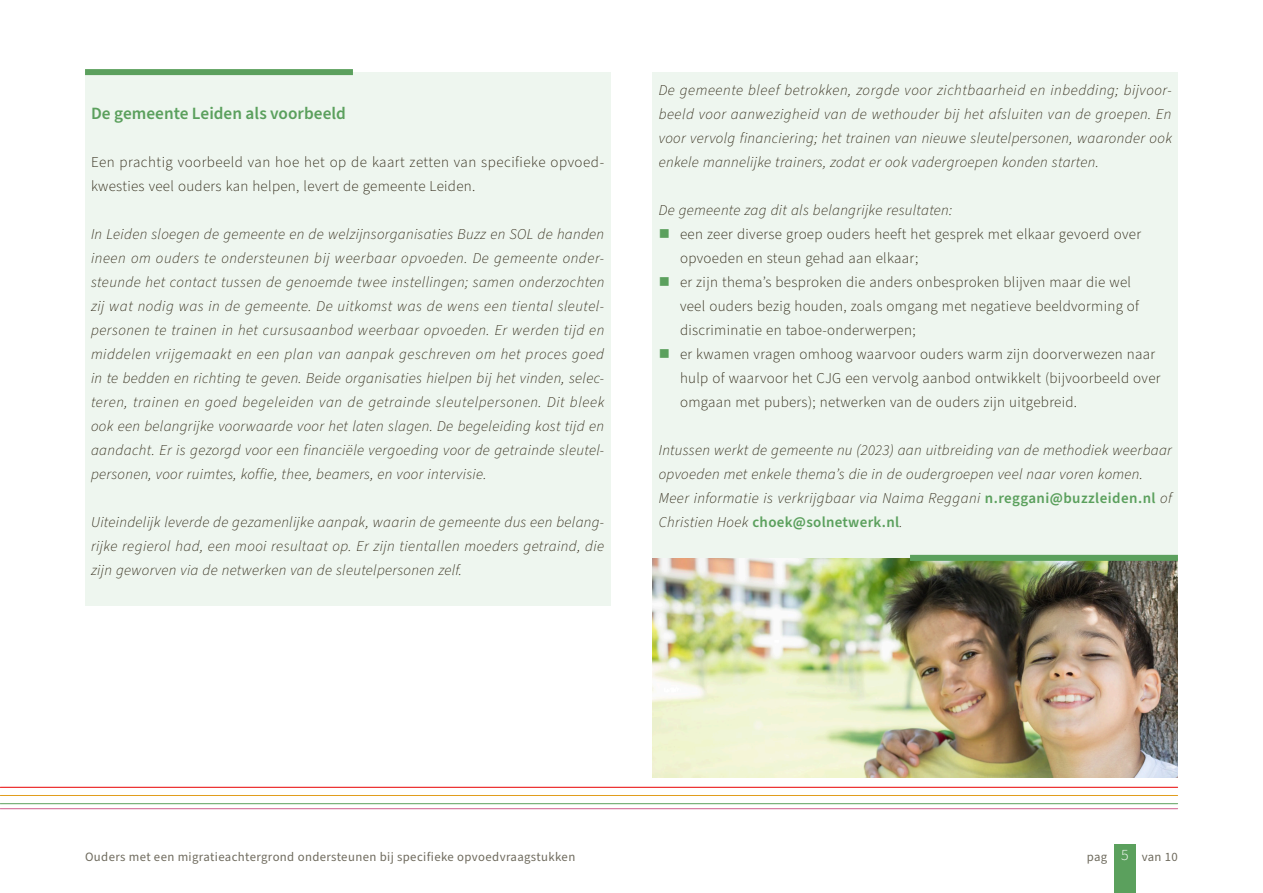
<style>
.page{position:relative;width:1263px;height:893px;background:#fff}
.page>*{position:absolute;margin:0;border:0;box-sizing:border-box;transform-origin:0 0}
._3e_verdeling{font:600 17.25px "Source Sans Pro";color:#5ba05d}
.Brood_Italic{font:italic 300 15px/24px "Source Sans Pro";letter-spacing:.02em;color:#322b19;text-align:justify}
.Brood{font:300 15px/24px "Source Sans Pro";letter-spacing:.02em;color:#322b19}
.t1{font:12.75px "Source Sans Pro";letter-spacing:.03em;color:#6f6b5e}
.s1{font-weight:600;font-style:normal;color:#5ba05d}
.s2{font-weight:300;font-size:15.75px;color:#fff}
</style>
<div class="page">
<div style="left:85px;top:72px;width:525px;height:533px;background:#eef6ef"></div>
<div style="left:85px;top:69px;width:268px;height:6px;background:#5ba05d"></div>
<div style="left:653px;top:72px;width:525px;height:485px;background:#eef6ef"></div>
<img style="left:653px;top:558px;width:525px;height:220px">
<div style="left:910px;top:555px;width:268px;height:6px;background:#5ba05d"></div>
<hr style="left:0;top:803px;width:1177px;height:1px;background:#5ba05d">
<hr style="left:0;top:795px;width:1177px;height:1px;background:#e19d1e">
<hr style="left:0;top:787px;width:1177px;height:1px;background:#e80000">
<hr style="left:0;top:808px;width:1177px;height:1px;background:#cf5e8c">
<div style="left:1114px;top:844px;width:21px;height:49px;background:#5ba05d"></div>
<p class="_3e_verdeling" style="left:91px;top:102px;width:256px">De gemeente Leiden als voorbeeld</p>
<p class="Brood" style="left:91px;top:151px;width:515px">Een prachtig voorbeeld van hoe het op de kaart zetten van specifieke opvoed&shy;kwesties veel ouders kan helpen, levert de gemeente Leiden.</p>
<p class="Brood_Italic" style="left:91px;top:223px;width:515px">In Leiden sloegen de gemeente en de welzijnsorganisaties Buzz en SOL de handen ineen om ouders te ondersteunen bij weerbaar opvoeden. De gemeente onder&shy;steunde het contact tussen de genoemde twee instellingen; samen onderzochten zij wat nodig was in de gemeente. De uitkomst was de wens een tiental sleutel&shy;personen te trainen in het cursusaanbod weerbaar opvoeden. Er werden tijd en middelen vrijgemaakt en een plan van aanpak geschreven om het proces goed in te bedden en richting te geven. Beide organisaties hielpen bij het vinden, selec&shy;teren, trainen en goed begeleiden van de getrainde sleutelpersonen. Dit bleek ook een belangrijke voorwaarde voor het laten slagen. De begeleiding kost tijd en aandacht. Er is gezorgd voor een financiële vergoeding voor de getrainde sleutel&shy;personen, voor ruimtes, koffie, thee, beamers, en voor intervisie.</p>
<p class="Brood_Italic" style="left:91px;top:511px;width:515px">Uiteindelijk leverde de gezamenlijke aanpak, waarin de gemeente dus een belang&shy;rijke regierol had, een mooi resultaat op. Er zijn tientallen moeders getraind, die zijn geworven via de netwerken van de sleutelpersonen zelf.</p>
<p class="Brood_Italic" style="left:659px;top:79px;width:515px">De gemeente bleef betrokken, zorgde voor zichtbaarheid en inbedding; bijvoor&shy;beeld voor aanwezigheid van de wethouder bij het afsluiten van de groepen. En voor vervolg financiering; het trainen van nieuwe sleutelpersonen, waaronder ook enkele mannelijke trainers, zodat er ook vadergroepen konden starten.</p>
<p class="Brood_Italic" style="left:659px;top:199px;width:295px">De gemeente zag dit als belangrijke resultaten:</p>
<p class="Brood" style="left:680px;top:223px;width:463px">een zeer diverse groep ouders heeft het gesprek met elkaar gevoerd over opvoeden en steun gehad aan elkaar;</p>
<p class="Brood" style="left:680px;top:271px;width:461px">er zijn thema’s besproken die anders onbesproken blijven maar die wel veel ouders bezig houden, zoals omgang met negatieve beeldvorming of discriminatie en taboe-onderwerpen;</p>
<p class="Brood" style="left:680px;top:343px;width:482px">er kwamen vragen omhoog waarvoor ouders warm zijn doorverwezen naar hulp of waarvoor het CJG een vervolg aanbod ontwikkelt (bijvoorbeeld over omgaan met pubers); netwerken van de ouders zijn uitgebreid.</p>
<p class="Brood_Italic" style="left:659px;top:439px;width:515px">Intussen werkt de gemeente nu (2023) aan uitbreiding van de methodiek weerbaar opvoeden met enkele thema’s die in de oudergroepen veel naar voren komen.</p>
<p class="Brood_Italic" style="left:659px;top:487px;width:515px">Meer informatie is verkrijgbaar via Naima Reggani <span class="s1">n.reggani@buzzleiden.nl</span> of<br>Christien Hoek <span class="s1">choek@solnetwerk.nl</span>.</p>
<p class="t1" style="left:85px;top:848px;width:492px">Ouders met een migratieachtergrond ondersteunen bij specifieke opvoedvraagstukken</p>
<p class="t1" style="left:1087px;top:848px;width:93px">pag <span class="s2">5</span> van 10</p>
</div>
